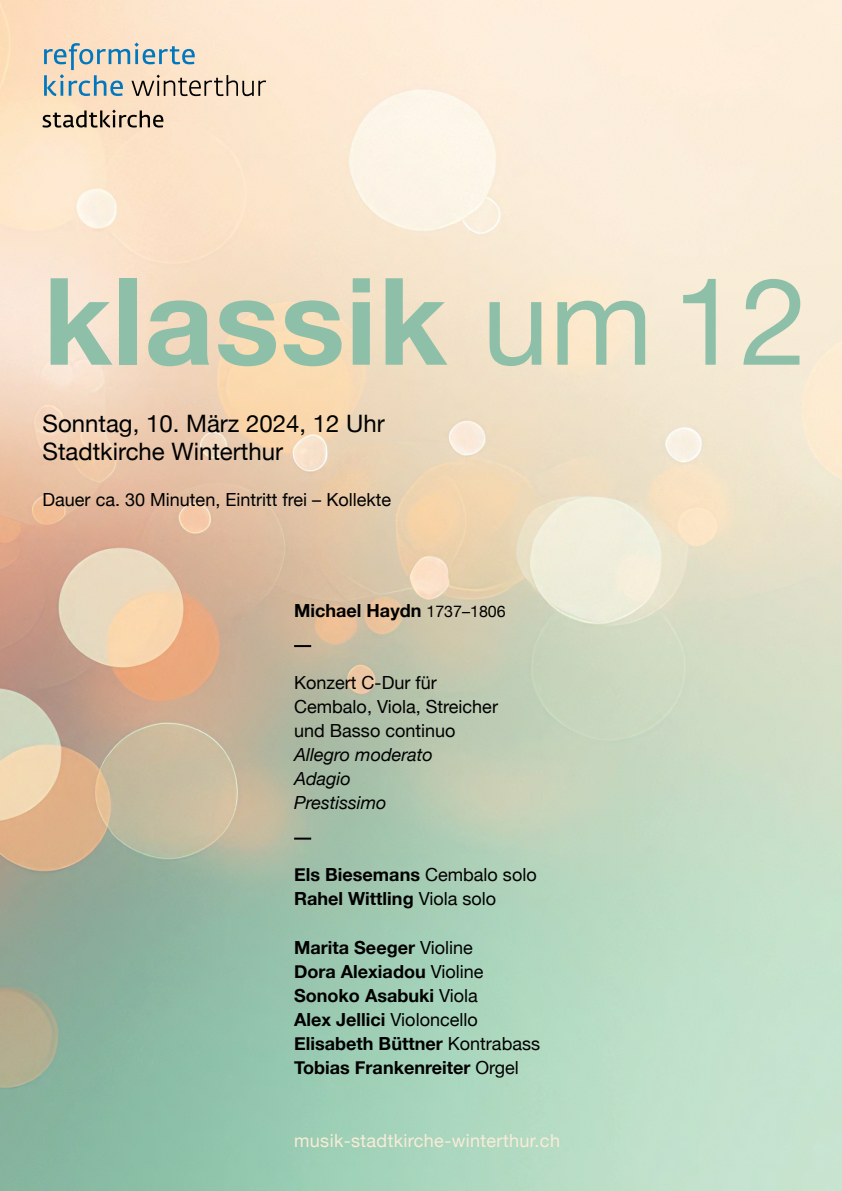
<style>
.page{position:relative;width:842px;height:1191px;background:#fff}
.page>*{position:absolute;margin:0;border:0;box-sizing:border-box;transform-origin:0 0}
.t1{font:700 121px "Helvetica Neue";letter-spacing:.005em;color:#8ec0a9}
.t2{font:24px/28.8px "Helvetica Neue";color:#000}
.t3{font:700 18px/24.1px "Helvetica Neue";color:#000}
.t4{font:18px/24.1px "Helvetica Neue";color:#000}
.t5{font:italic 18px/24.1px "Helvetica Neue";color:#000}
.t6{font:18px "Helvetica Neue";letter-spacing:.02em;color:#f9ecd8}
.s1{font-weight:400}
.s2{font-weight:400;font-size:16px}
</style>
<div class="page">
<img style="left:0;top:0;width:842px;height:1191px">
<svg style="left:44px;top:43px;width:222px;height:53px;background:#d0cabc"></svg>
<svg style="left:43px;top:110px;width:120px;height:18px;background:#b09e89"></svg>
<svg style="left:294px;top:645px;width:17px;height:2px"></svg>
<svg style="left:294px;top:837px;width:17px;height:2px"></svg>
<h1 class="t1" style="left:43px;top:227px;width:767px">klassik <span class="s1">um 12</span></h1>
<h2 class="t2" style="left:43px;top:410px;width:344px">Sonntag, 10. März 2024, 12 Uhr<br>Stadtkirche Winterthur</h2>
<p class="t4" style="left:43px;top:489px;width:350px">Dauer ca. 30 Minuten, Eintritt frei – Kollekte</p>
<p class="t3" style="left:294px;top:598px;width:213px">Michael Haydn <span class="s2">1737–1806</span></p>
<p class="t4" style="left:294px;top:671px;width:205px">Konzert C-Dur für<br>Cembalo, Viola, Streicher und Basso continuo</p>
<p class="t5" style="left:294px;top:743px;width:140px">Allegro moderato<br>Adagio<br>Prestissimo</p>
<p class="t3" style="left:294px;top:863px;width:244px">Els Biesemans <span class="s1">Cembalo solo<br></span>Rahel Wittling <span class="s1">Viola solo</span></p>
<p class="t3" style="left:294px;top:935px;width:247px">Marita Seeger <span class="s1">Violine<br></span>Dora Alexiadou <span class="s1">Violine<br></span>Sonoko Asabuki <span class="s1">Viola<br></span>Alex Jellici <span class="s1">Violoncello<br></span>Elisabeth Büttner <span class="s1">Kontrabass<br></span>Tobias Frankenreiter <span class="s1">Orgel</span></p>
<p class="t6" style="left:294px;top:1127px;width:267px">musik-stadtkirche-winterthur.ch</p>
</div>
